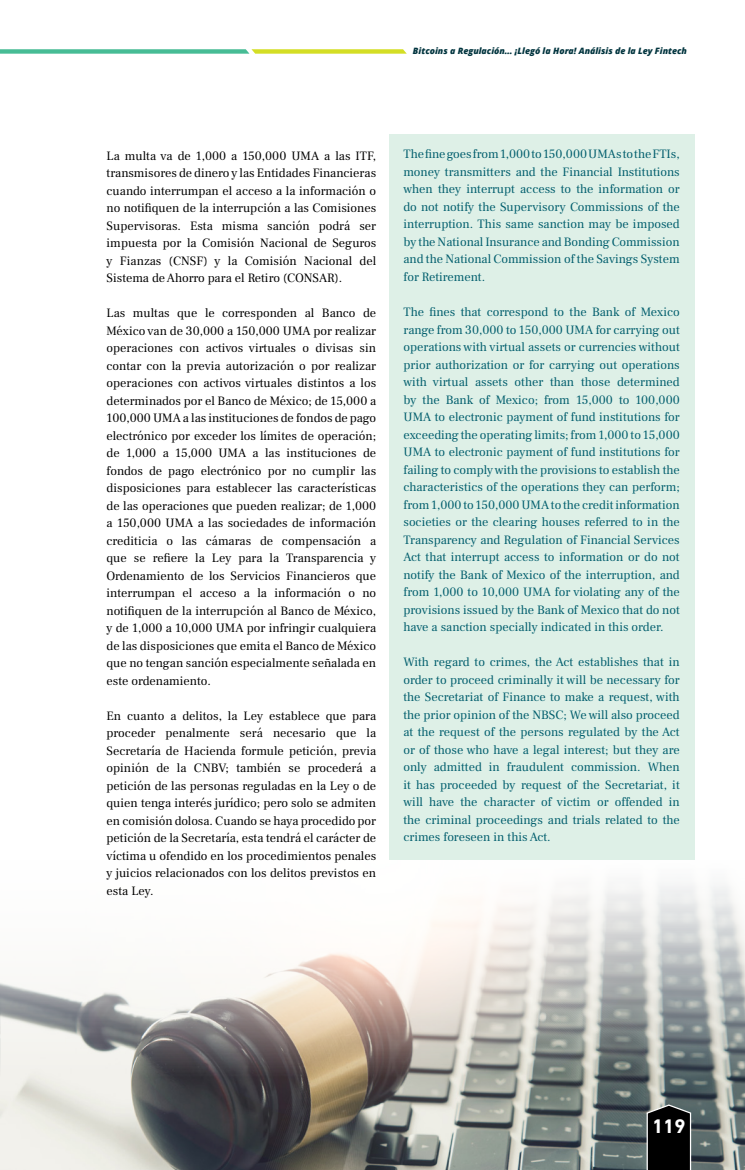
<style>
.page{position:relative;width:745px;height:1170px;background:#fff}
.page>*{position:absolute;margin:0;border:0;box-sizing:border-box;transform-origin:0 0}
.t1{font:700 20px "DIN Next CYR";color:#fff}
.t2{font:12.5px/17.5px "Frank Ruhl Libre";color:#000;text-align:justify}
.t3{font:12.5px/17.5px "Frank Ruhl Libre";color:#015e6d;text-align:justify}
.t4{font:italic 800 8.75px "Open Sans";color:#01343e}
</style>
<div class="page">
<img style="left:0;top:859px;width:744px;height:310px">
<div style="left:389px;top:134px;width:305px;height:725px;background:#def0e7"></div>
<svg style="left:645px;top:1103px;width:46px;height:66px;background:#1c1e1d"></svg>
<svg style="left:0;top:49px;width:406px;height:5px;background:#8dcf7d"></svg>
<p class="t4" style="left:412px;top:44px;width:275px">Bitcoins a Regulación… ¡Llegó la Hora! Análisis de la Ley Fintech</p>
<p class="t2" style="left:106px;top:147px;width:271px">La multa va de 1,000 a 150,000 UMA a las ITF, transmisores de dinero y las Entidades Financieras cuando interrumpan el acceso a la información o no notifiquen de la interrupción a las Comisiones Supervisoras. Esta misma sanción podrá ser impuesta por la Comisión Nacional de Seguros y Fianzas (CNSF) y la Comisión Nacional del Sistema de Ahorro para el Retiro (CONSAR).</p>
<p class="t2" style="left:106px;top:304px;width:271px">Las multas que le corresponden al Banco de México van de 30,000 a 150,000 UMA por realizar operaciones con activos virtuales o divisas sin contar con la previa autorización o por realizar operaciones con activos virtuales distintos a los determinados por el Banco de México; de 15,000 a 100,000 UMA a las instituciones de fondos de pago electrónico por exceder los límites de operación; de 1,000 a 15,000 UMA a las instituciones de fondos de pago electrónico por no cumplir las disposiciones para establecer las características de las operaciones que pueden realizar; de 1,000 a 150,000 UMA a las sociedades de información crediticia o las cámaras de compensación a que se refiere la Ley para la Transparencia y Ordenamiento de los Servicios Financieros que interrumpan el acceso a la información o no notifiquen de la interrupción al Banco de México, y de 1,000 a 10,000 UMA por infringir cualquiera de las disposiciones que emita el Banco de México que no tengan sanción especialmente señalada en este ordenamiento.</p>
<p class="t2" style="left:106px;top:707px;width:271px">En cuanto a delitos, la Ley establece que para proceder penalmente será necesario que la Secretaría de Hacienda formule petición, previa opinión de la CNBV; también se procederá a petición de las personas reguladas en la Ley o de quien tenga interés jurídico; pero solo se admiten en comisión dolosa. Cuando se haya procedido por petición de la Secretaría, esta tendrá el carácter de víctima u ofendido en los procedimientos penales y juicios relacionados con los delitos previstos en esta Ley.</p>
<p class="t3" style="left:403px;top:145px;width:277px">The fine goes from 1,000 to 150,000 UMAs to the FTIs, money transmitters and the Financial Institutions when they interrupt access to the information or do not notify the Supervisory Commissions of the interruption. This same sanction may be imposed by the National Insurance and Bonding Commission and the National Commission of the Savings System for Retirement.</p>
<p class="t3" style="left:403px;top:303px;width:277px">The fines that correspond to the Bank of Mexico range from 30,000 to 150,000 UMA for carrying out operations with virtual assets or currencies without prior authorization or for carrying out operations with virtual assets other than those determined by the Bank of Mexico; from 15,000 to 100,000<br>UMA to electronic payment of fund institutions for exceeding the operating limits; from 1,000 to 15,000<br>UMA to electronic payment of fund institutions for failing to comply with the provisions to establish the characteristics of the operations they can perform; from 1,000 to 150,000 UMA to the credit information societies or the clearing houses referred to in the Transparency and Regulation of Financial Services Act that interrupt access to information or do not notify the Bank of Mexico of the interruption, and from 1,000 to 10,000 UMA for violating any of the provisions issued by the Bank of Mexico that do not have a sanction specially indicated in this order.</p>
<p class="t3" style="left:403px;top:653px;width:277px">With regard to crimes, the Act establishes that in order to proceed criminally it will be necessary for the Secretariat of Finance to make a request, with the prior opinion of the NBSC; We will also proceed at the request of the persons regulated by the Act or of those who have a legal interest; but they are only admitted in fraudulent commission. When it has proceeded by request of the Secretariat, it will have the character of victim or offended in the criminal proceedings and trials related to the crimes foreseen in this Act.</p>
<h1 class="t1" style="left:651px;top:1114px;width:35px">119</h1>
</div>
